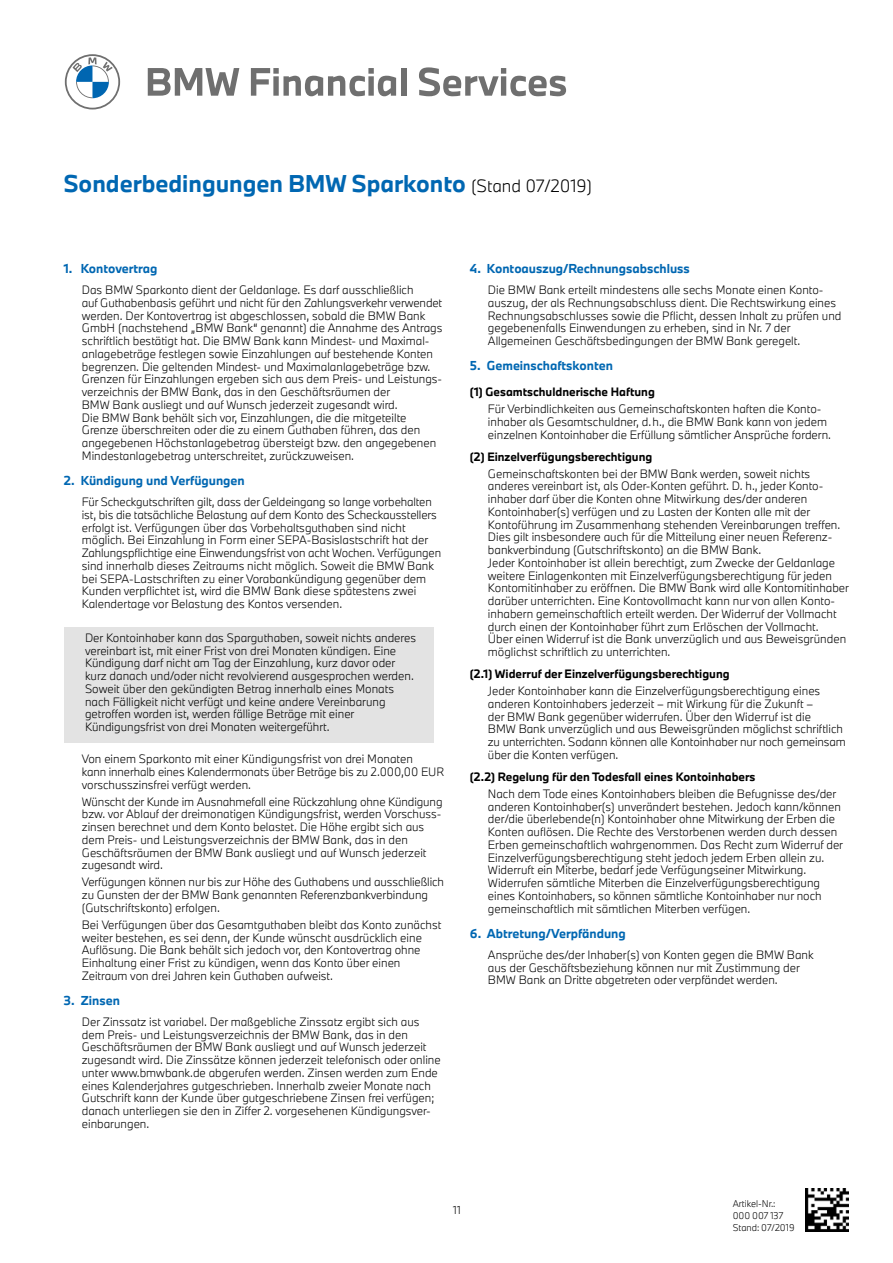
<style>
.page{position:relative;width:893px;height:1263px;background:#fff}
.page>*{position:absolute;margin:0;border:0;box-sizing:border-box;transform-origin:0 0}
.t1{font:700 22.5px "BMW Type Next";color:#0067b2}
.t2{font:700 12px "BMW Type Next";color:#0067b2}
.t3{font:300 11.25px/12.8px "BMW Type Next";color:#000}
.t4{font:700 11.25px "BMW Type Next";color:#000}
.t5{font:300 10.5px "BMW Type Next";color:#000}
.t6{font:300 9px/12px "BMW Type Next";color:#000}
.s1{font-weight:300;font-size:16.5px;color:#000}
</style>
<div class="page">
<div style="left:64px;top:627px;width:370px;height:116px;background:#e3e3e3"></div>
<svg style="left:65px;top:54px;width:55px;height:55px"></svg>
<svg style="left:148px;top:68px;width:91px;height:28px"></svg>
<svg style="left:251px;top:68px;width:145px;height:28px"></svg>
<div style="left:401px;top:68px;width:5px;height:28px;background:#6f6f6f"></div>
<svg style="left:419px;top:67px;width:147px;height:29px"></svg>
<img style="left:806px;top:1188px;width:42px;height:43px">
<h1 class="t1" style="left:64px;top:168px;width:530px">Sonderbedingungen BMW Sparkonto <span class="s1">(Stand 07/2019)</span></h1>
<p class="t2" style="left:64px;top:260px;width:95px">1. Kontovertrag</p>
<p class="t3" style="left:82px;top:283px;width:362px">Das BMW Sparkonto dient der Geldanlage. Es darf aus schließlich<br>auf Gut habenbasis geführt und nicht für den Zahlungsverkehr verwendet werden. Der Kontovertrag ist abgeschlossen, sobald die BMW Bank GmbH (nachstehend „BMW Bank“ genannt) die Annahme des An trags schriftlich bestätigt hat. Die BMW Bank kann Mindest- und Maximal&shy;anlage beträge festlegen sowie Einzahlungen auf bestehende Konten begrenzen. Die geltenden Mindest- und Maximalanlagebeträge bzw.<br>Grenzen für Einzahlungen ergeben sich aus dem Preis- und Leistungs&shy;verzeichnis der BMW Bank, das in den Geschäftsräumen der<br>BMW Bank ausliegt und auf Wunsch jederzeit zugesandt wird.<br>Die BMW Bank behält sich vor, Einzahlungen, die die mitgeteilte Grenze überschreiten oder die zu einem Guthaben führen, das den angegebenen Höchstanlagebetrag übersteigt bzw. den angegebenen Mindestanlagebetrag unterschreitet, zurückzuweisen.</p>
<p class="t2" style="left:64px;top:472px;width:183px">2. Kündigung und Verfügungen</p>
<p class="t3" style="left:82px;top:495px;width:361px">Für Scheckgutschriften gilt, dass der Geldeingang so lange vor behalten ist, bis die tatsächliche Belastung auf dem Konto des Scheckausstellers erfolgt ist. Verfügungen über das Vor behalts guthaben sind nicht möglich. Bei Einzahlung in Form einer SEPA-Basislastschrift hat der Zahlungspflichtige eine Einwendungsfrist von acht Wochen. Verfügungen sind innerhalb dieses Zeitraums nicht möglich. Soweit die BMW Bank bei SEPA-Lastschriften zu einer Vorabankündigung gegenüber dem Kunden verpflichtet ist, wird die BMW Bank diese spätestens zwei Kalendertage vor Belastung des Kontos versenden.</p>
<p class="t3" style="left:85px;top:631px;width:333px">Der Kontoinhaber kann das Sparguthaben, soweit nichts anderes vereinbart ist, mit einer Frist von drei Monaten kündigen. Eine Kündigung darf nicht am Tag der Einzahlung, kurz davor oder kurz da nach und/oder nicht revolvierend ausgesprochen werden.<br>Soweit über den gekündig ten Betrag innerhalb eines Monats nach Fälligkeit nicht verfügt und keine andere Vereinbarung getroffen worden ist, werden fällige Beträge mit einer Kündigungs frist von drei Monaten weitergeführt.</p>
<p class="t3" style="left:82px;top:752px;width:364px">Von einem Spar konto mit einer Kündigungsfrist von drei Monaten<br>kann innerhalb eines Kalendermonats über Beträge bis zu 2.000,00 EUR vorschusszinsfrei verfügt werden.</p>
<p class="t3" style="left:82px;top:795px;width:362px">Wünscht der Kunde im Ausnahmefall eine Rückzahlung ohne Kündigung bzw. vor Ablauf der dreimonatigen Kündigungsfrist, werden Vorschuss&shy;zinsen berechnet und dem Konto belastet. Die Höhe er gibt sich aus dem Preis- und Leistungsverzeichnis der BMW Bank, das in den Geschäftsräumen der BMW Bank ausliegt und auf Wunsch jederzeit zugesandt wird.</p>
<p class="t3" style="left:82px;top:875px;width:364px">Verfügungen können nur bis zur Höhe des Guthabens und ausschließlich zu Gunsten der der BMW Bank genannten Referenzbankverbindung (Gutschriftskonto) erfolgen.</p>
<p class="t3" style="left:82px;top:918px;width:361px">Bei Verfügungen über das Gesamtguthaben bleibt das Konto zunächst weiter bestehen, es sei denn, der Kunde wünscht ausdrücklich eine Auflösung. Die Bank behält sich jedoch vor, den Kontovertrag ohne Einhaltung einer Frist zu kündigen, wenn das Konto über einen Zeitraum von drei Jahren kein Guthaben aufweist.</p>
<p class="t2" style="left:64px;top:992px;width:58px">3. Zinsen</p>
<p class="t3" style="left:82px;top:1015px;width:360px">Der Zinssatz ist variabel. Der maßgebliche Zinssatz ergibt sich aus dem Preis- und Leistungsverzeichnis der BMW Bank, das in den Geschäftsräumen der BMW Bank ausliegt und auf Wunsch jederzeit zugesandt wird. Die Zinssätze können jederzeit telefonisch oder online unter www.bmwbank.de abgerufen werden. Zin sen werden zum Ende eines Kalenderjahres gutgeschrieben. Innerhalb zweier Monate nach Gutschrift kann der Kunde über gutgeschriebene Zinsen frei verfügen; danach unter liegen sie den in Ziffer 2. vorgesehenen Kündigungsver&shy;einba rungen.</p>
<p class="t2" style="left:470px;top:260px;width:222px">4. Kontoauszug/Rechnungsabschluss</p>
<p class="t3" style="left:488px;top:283px;width:355px">Die BMW Bank erteilt mindestens alle sechs Monate einen Konto&shy;auszug, der als Rechnungsabschluss dient. Die Rechtswirkung eines Rechnungs abschlusses sowie die Pflicht, dessen Inhalt zu prüfen und gegebenen falls Einwendungen zu erheben, sind in Nr. 7 der Allgemeinen Geschäfts bedingungen der BMW Bank geregelt.</p>
<p class="t2" style="left:470px;top:357px;width:145px">5. Gemeinschaftskonten</p>
<p class="t4" style="left:470px;top:384px;width:186px">(1) Gesamtschuldnerische Haftung</p>
<p class="t3" style="left:488px;top:402px;width:345px">Für Verbindlichkeiten aus Gemeinschaftskonten haften die Konto - inhaber als Gesamtschuldner, d. h., die BMW Bank kann von jedem einzelnen Kontoinhaber die Erfüllung sämtlicher Ansprüche fordern.</p>
<p class="t4" style="left:470px;top:449px;width:184px">(2) Einzelverfügungsberechtigung</p>
<p class="t3" style="left:488px;top:467px;width:363px">Gemeinschaftskonten bei der BMW Bank werden, soweit nichts anderes vereinbart ist, als Oder-Konten geführt. D. h., jeder Konto&shy;inhaber darf über die Konten ohne Mitwirkung des/der anderen Kontoinhaber(s) verfügen und zu Lasten der Konten alle mit der Kontoführung im Zusam menhang stehenden Vereinbarungen treffen.<br>Dies gilt insbesondere auch für die Mitteilung einer neuen Referenz&shy;bankverbindung (Gutschriftskonto) an die BMW Bank.<br>Jeder Kontoinhaber ist allein berechtigt, zum Zwecke der Geld anlage weitere Einlagenkonten mit Einzelverfügungsberechtigung für jeden Kontomitinhaber zu eröffnen. Die BMW Bank wird alle Kontomitinhaber darüber unterrichten. Eine Kontovollmacht kann nur von allen Konto&shy;inhabern gemeinschaftlich erteilt werden. Der Widerruf der Vollmacht durch einen der Kontoinhaber führt zum Erlöschen der Vollmacht.<br>Über einen Widerruf ist die Bank unverzüglich und aus Beweisgründen möglichst schriftlich zu unterrichten.</p>
<p class="t4" style="left:470px;top:666px;width:261px">(2.1) Widerruf der Einzelverfügungsberechtigung</p>
<p class="t3" style="left:488px;top:684px;width:359px">Jeder Kontoinhaber kann die Einzelverfügungsberechtigung eines anderen Kontoinhabers jederzeit – mit Wirkung für die Zukunft –<br>der BMW Bank gegenüber widerrufen. Über den Widerruf ist die<br>BMW Bank unverzüglich und aus Beweisgründen möglichst schrift lich zu unterrichten. Sodann können alle Kontoinhaber nur noch gemeinsam über die Konten verfügen.</p>
<p class="t4" style="left:470px;top:769px;width:287px">(2.2) Regelung für den Todesfall eines Kontoinhabers</p>
<p class="t3" style="left:488px;top:787px;width:357px">Nach dem Tode eines Kontoinhabers bleiben die Befugnisse des/der anderen Kontoinhaber(s) unverändert bestehen. Jedoch kann/können der/die überlebende(n) Kontoinhaber ohne Mitwirkung der Erben die Konten auflösen. Die Rechte des Verstorbenen werden durch dessen Erben gemeinschaftlich wahrgenommen. Das Recht zum Widerruf der Einzelverfügungsberechtigung steht jedoch jedem Erben allein zu.<br>Widerruft ein Miterbe, bedarf jede Verfügungseiner Mitwirkung.<br>Widerrufen sämtliche Miterben die Einzelverfügungs berechtigung eines Kontoinhabers, so können sämtliche Konto inhaber nur noch gemeinschaftlich mit sämtlichen Miterben verfügen.</p>
<p class="t2" style="left:470px;top:925px;width:157px">6. Abtretung/Verpfändung</p>
<p class="t3" style="left:488px;top:948px;width:327px">Ansprüche des/der Inhaber(s) von Konten gegen die BMW Bank aus der Geschäftsbeziehung können nur mit Zustimmung der<br>BMW Bank an Dritte abgetreten oder verpfändet werden.</p>
<p class="t5" style="left:453px;top:1202px;width:8px">11</p>
<p class="t6" style="left:733px;top:1197px;width:64px">Artikel-Nr.:<br>000 007 137<br>Stand: 07/2019</p>
</div>
